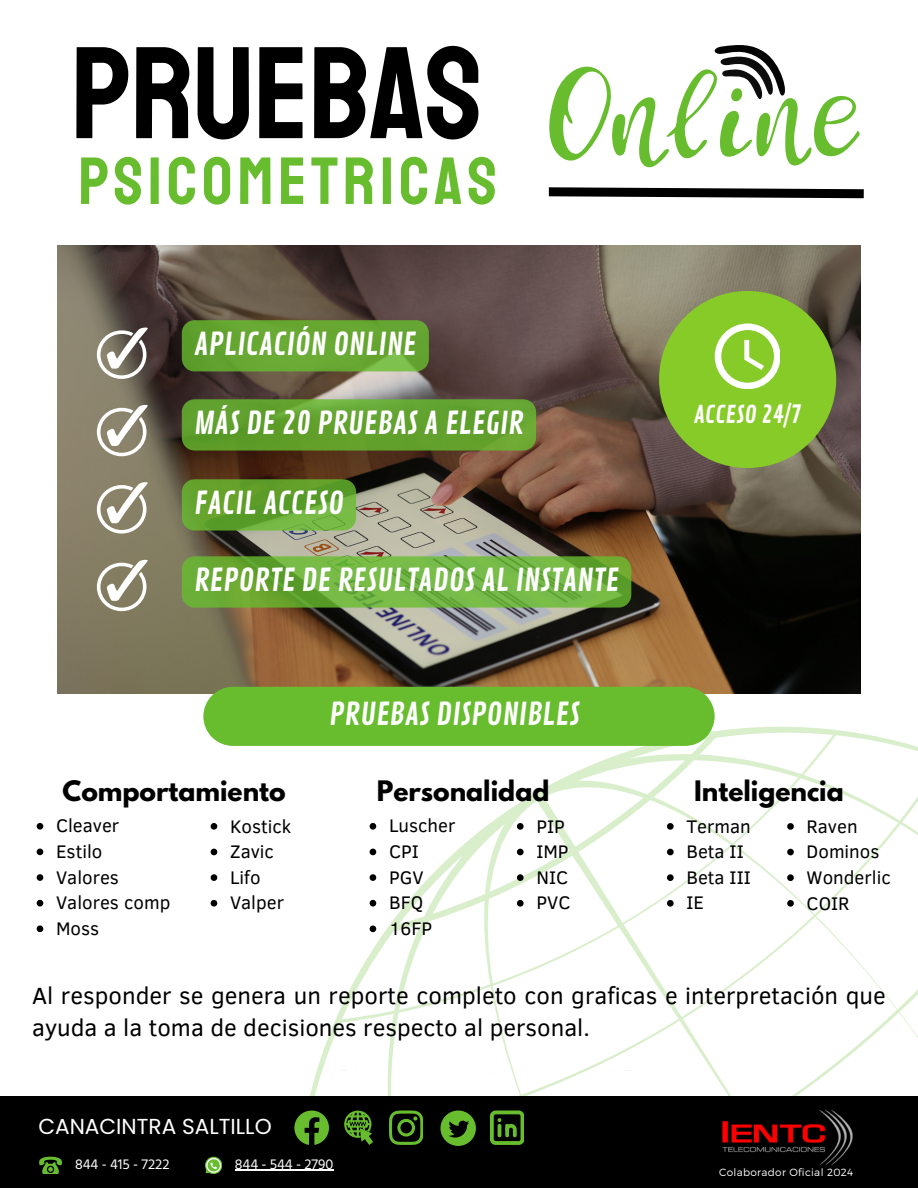
<style>
.page{position:relative;width:918px;height:1188px;background:#fff}
.page>*{position:absolute;margin:0;border:0;box-sizing:border-box;transform-origin:0 0}
.t1{font:130.65px "Staatliches";color:#000}
.t2{font:66.75px "Staatliches";letter-spacing:.075em;color:#68bd2f}
.t3{font:30.75px "Contrail One";color:#fff}
.t4{font:700 25.05px "League Spartan";color:#000}
.t5{font:24px/32.7px "Clear Sans";color:#000}
.t6{font:24px "Contrail One";color:#fff}
.t7{font:21.75px "Poppins";color:#fff}
.t8{font:18.75px "Clear Sans";color:#000}
.t9{font:14.55px "Hind Siliguri";color:#fff}
.t10{font:300 10.5px "Montserrat";letter-spacing:.03em;color:#fff}
</style>
<div class="page">
<img style="left:57px;top:246px;width:803px;height:447px">
<div style="left:659px;top:291px;width:177px;height:177px;background:#87cb28;border-radius:50%"></div>
<svg style="left:97px;top:328px;width:50px;height:51px"></svg>
<svg style="left:97px;top:405px;width:50px;height:51px"></svg>
<svg style="left:97px;top:482px;width:50px;height:52px"></svg>
<svg style="left:97px;top:560px;width:50px;height:51px"></svg>
<svg style="left:715px;top:323px;width:65px;height:66px"></svg>
<svg style="left:196px;top:634px;width:722px;height:462px"></svg>
<svg style="left:203px;top:687px;width:512px;height:59px;background:#6dbe36"></svg>
<div style="left:0;top:1096px;width:918px;height:92px;background:#000"></div>
<svg style="left:389px;top:1111px;width:34px;height:33px"></svg>
<svg style="left:294px;top:1111px;width:35px;height:33px"></svg>
<svg style="left:344px;top:1111px;width:29px;height:33px"></svg>
<svg style="left:440px;top:1111px;width:36px;height:35px"></svg>
<svg style="left:490px;top:1111px;width:34px;height:33px"></svg>
<img style="left:722px;top:1110px;width:131px;height:55px">
<svg style="left:205px;top:1157px;width:17px;height:17px"></svg>
<svg style="left:39px;top:1157px;width:23px;height:17px"></svg>
<svg style="left:549px;top:45px;width:311px;height:123px"></svg>
<svg style="left:37px;top:823px;width:6px;height:7px"></svg>
<svg style="left:37px;top:849px;width:6px;height:6px"></svg>
<svg style="left:37px;top:874px;width:6px;height:7px"></svg>
<svg style="left:37px;top:900px;width:6px;height:6px"></svg>
<svg style="left:37px;top:925px;width:6px;height:7px"></svg>
<svg style="left:211px;top:823px;width:6px;height:7px"></svg>
<svg style="left:211px;top:849px;width:6px;height:6px"></svg>
<svg style="left:211px;top:874px;width:6px;height:7px"></svg>
<svg style="left:211px;top:900px;width:6px;height:7px"></svg>
<svg style="left:370px;top:823px;width:6px;height:7px"></svg>
<svg style="left:370px;top:849px;width:6px;height:6px"></svg>
<svg style="left:370px;top:874px;width:6px;height:7px"></svg>
<svg style="left:370px;top:900px;width:6px;height:7px"></svg>
<svg style="left:370px;top:926px;width:6px;height:6px"></svg>
<svg style="left:517px;top:823px;width:7px;height:7px"></svg>
<svg style="left:517px;top:849px;width:7px;height:6px"></svg>
<svg style="left:517px;top:874px;width:7px;height:7px"></svg>
<svg style="left:517px;top:900px;width:7px;height:7px"></svg>
<svg style="left:667px;top:823px;width:7px;height:7px"></svg>
<svg style="left:667px;top:849px;width:7px;height:6px"></svg>
<svg style="left:667px;top:874px;width:7px;height:7px"></svg>
<svg style="left:667px;top:900px;width:7px;height:7px"></svg>
<svg style="left:787px;top:823px;width:7px;height:7px"></svg>
<svg style="left:787px;top:849px;width:7px;height:6px"></svg>
<svg style="left:787px;top:874px;width:7px;height:7px"></svg>
<svg style="left:787px;top:900px;width:7px;height:7px"></svg>
<svg style="left:182px;top:320px;width:247px;height:51px;background:#66a532"></svg>
<svg style="left:182px;top:399px;width:354px;height:52px;background:#619f2e"></svg>
<svg style="left:182px;top:479px;width:174px;height:52px;background:#64a331"></svg>
<svg style="left:182px;top:556px;width:449px;height:52px;background:#6eaf3e"></svg>
<div style="left:311px;top:690px;width:281px;height:51px;background:#68bd2f;border-radius:13px"></div>
<hr style="left:235px;top:1169px;width:98px;height:2px;background:#fff">
<svg style="left:548px;top:187px;width:316px;height:12px"></svg>
<p class="t1" style="left:71px;top:14px;width:413px">PRUEBAS</p>
<p class="t2" style="left:78px;top:141px;width:420px">PSICOMETRICAS</p>
<p class="t3" style="left:194px;top:326px;width:224px">APLICACIÓN ONLINE</p>
<p class="t3" style="left:194px;top:405px;width:331px">MÁS DE 20 PRUEBAS A ELEGIR</p>
<p class="t6" style="left:694px;top:400px;width:109px">ACCESO 24/7</p>
<p class="t3" style="left:194px;top:485px;width:151px">FACIL ACCESO</p>
<p class="t3" style="left:194px;top:562px;width:426px">REPORTE DE RESULTADOS AL INSTANTE</p>
<p class="t3" style="left:329px;top:695px;width:252px">PRUEBAS DISPONIBLES</p>
<p class="t4" style="left:63px;top:778px;width:225px">Comportamiento</p>
<p class="t4" style="left:377px;top:778px;width:174px">Personalidad</p>
<p class="t4" style="left:694px;top:778px;width:151px">Inteligencia</p>
<p class="t8" style="left:56px;top:812px;width:65px">Cleaver</p>
<p class="t8" style="left:56px;top:838px;width:48px">Estilo</p>
<p class="t8" style="left:56px;top:864px;width:64px">Valores</p>
<p class="t8" style="left:56px;top:889px;width:116px">Valores comp</p>
<p class="t8" style="left:56px;top:915px;width:45px">Moss</p>
<p class="t8" style="left:389px;top:812px;width:68px">Luscher</p>
<p class="t8" style="left:389px;top:838px;width:31px">CPI</p>
<p class="t8" style="left:389px;top:864px;width:36px">PGV</p>
<p class="t8" style="left:389px;top:889px;width:36px">BFQ</p>
<p class="t8" style="left:389px;top:915px;width:45px">16FP</p>
<p class="t8" style="left:230px;top:812px;width:63px">Kostick</p>
<p class="t8" style="left:230px;top:838px;width:45px">Zavic</p>
<p class="t8" style="left:230px;top:864px;width:32px">Lifo</p>
<p class="t8" style="left:230px;top:889px;width:56px">Valper</p>
<p class="t8" style="left:536px;top:812px;width:30px">PIP</p>
<p class="t8" style="left:536px;top:838px;width:34px">IMP</p>
<p class="t8" style="left:536px;top:864px;width:33px">NIC</p>
<p class="t8" style="left:536px;top:889px;width:36px">PVC</p>
<p class="t8" style="left:686px;top:812px;width:66px">Terman</p>
<p class="t8" style="left:686px;top:838px;width:59px">Beta II</p>
<p class="t8" style="left:686px;top:864px;width:66px">Beta III</p>
<p class="t8" style="left:686px;top:889px;width:19px">IE</p>
<p class="t8" style="left:807px;top:812px;width:53px">Raven</p>
<p class="t8" style="left:807px;top:838px;width:74px">Dominos</p>
<p class="t8" style="left:807px;top:864px;width:86px">Wonderlic</p>
<p class="t8" style="left:807px;top:889px;width:44px">COIR</p>
<p class="t5" style="left:32px;top:978px;width:855px">Al responder se genera un reporte completo con graficas e interpretación que ayuda a la toma de decisiones respecto al personal.</p>
<p class="t7" style="left:38px;top:1111px;width:235px">CANACINTRA SALTILLO</p>
<p class="t9" style="left:75px;top:1155px;width:96px">844 - 415 - 7222</p>
<p class="t9" style="left:235px;top:1155px;width:100px">844 - 544 - 2790</p>
<p class="t10" style="left:719px;top:1165px;width:136px">Colaborador Oficial 2024</p>
</div>
